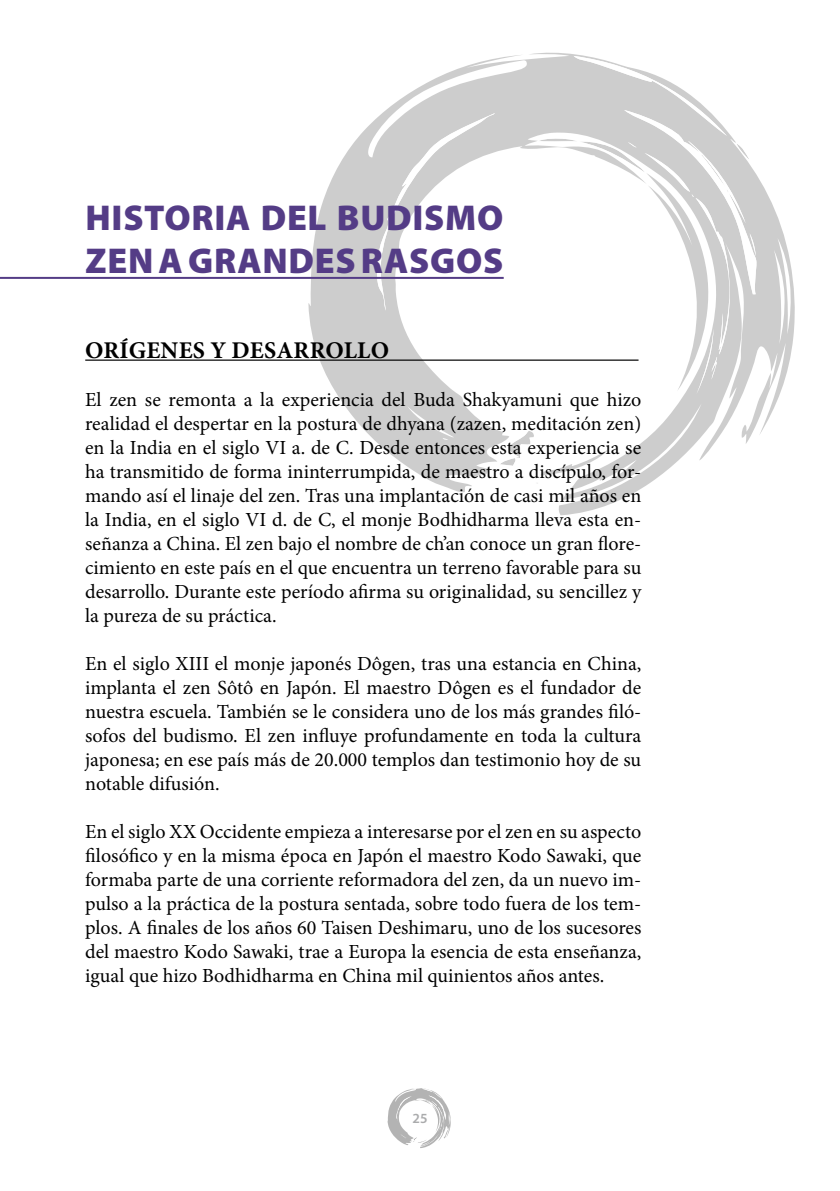
<style>
.page{position:relative;width:840px;height:1191px;background:#fff}
.page>*{position:absolute;margin:0;border:0;box-sizing:border-box;transform-origin:0 0}
.t1{font:900 36px/43.2px "Myriad Pro";letter-spacing:.02em;color:#543c86}
.t2{font:700 24px "Minion Pro";letter-spacing:.01em;color:#000}
.t3{font:20px/24px "Minion Pro";color:#000;text-align:justify}
.t4{font:600 14px "Myriad Pro";color:#87888a}
</style>
<div class="page">
<svg style="left:308px;top:52px;width:487px;height:463px"></svg>
<svg style="left:368px;top:60px;width:159px;height:251px"></svg>
<svg style="left:538px;top:56px;width:218px;height:338px"></svg>
<svg style="left:499px;top:431px;width:108px;height:44px"></svg>
<svg style="left:387px;top:1088px;width:64px;height:60px"></svg>
<hr style="left:85px;top:359px;width:553px;height:2px;background:#000">
<hr style="left:0;top:277px;width:503px;height:2px;background:#543c86">
<h1 class="t1" style="left:85px;top:195px;width:419px">HISTORIA DEL BUDISMO<br>ZEN A GRANDES RASGOS</h1>
<p class="t2" style="left:85px;top:333px;width:305px">ORÍGENES Y DESARROLLO</p>
<p class="t3" style="left:85px;top:387px;width:557px">El zen se remonta a la experiencia del Buda Shakyamuni que hizo realidad el despertar en la postura de dhyana (zazen, meditación zen) en la India en el siglo VI a. de C. Desde entonces esta experiencia se ha transmitido de forma ininterrumpida, de maestro a discípulo, for&shy;mando así el linaje del zen. Tras una implantación de casi mil años en la India, en el siglo VI d. de C, el monje Bodhidharma lleva esta en&shy;señanza a China. El zen bajo el nombre de ch’an conoce un gran flore&shy;cimiento en este país en el que encuentra un terreno favorable para su desarrollo. Durante este período afirma su originalidad, su sencillez y la pureza de su práctica.</p>
<p class="t3" style="left:85px;top:651px;width:557px">En el siglo XIII el monje japonés Dôgen, tras una estancia en China, implanta el zen Sôtô en Japón. El maestro Dôgen es el fundador de nuestra escuela. También se le considera uno de los más grandes filó&shy;sofos del budismo. El zen influye profundamente en toda la cultura japonesa; en ese país más de 20.000 templos dan testimonio hoy de su notable difusión.</p>
<p class="t3" style="left:85px;top:819px;width:557px">En el siglo XX Occidente empieza a interesarse por el zen en su aspecto filosófico y en la misma época en Japón el maestro Kodo Sawaki, que formaba parte de una corriente reformadora del zen, da un nuevo im&shy;pulso a la práctica de la postura sentada, sobre todo fuera de los tem&shy;plos. A finales de los años 60 Taisen Deshimaru, uno de los sucesores del maestro Kodo Sawaki, trae a Europa la esencia de esta enseñanza, igual que hizo Bodhidharma en China mil quinientos años antes.</p>
<p class="t4" style="left:412px;top:1109px;width:17px">25</p>
</div>
